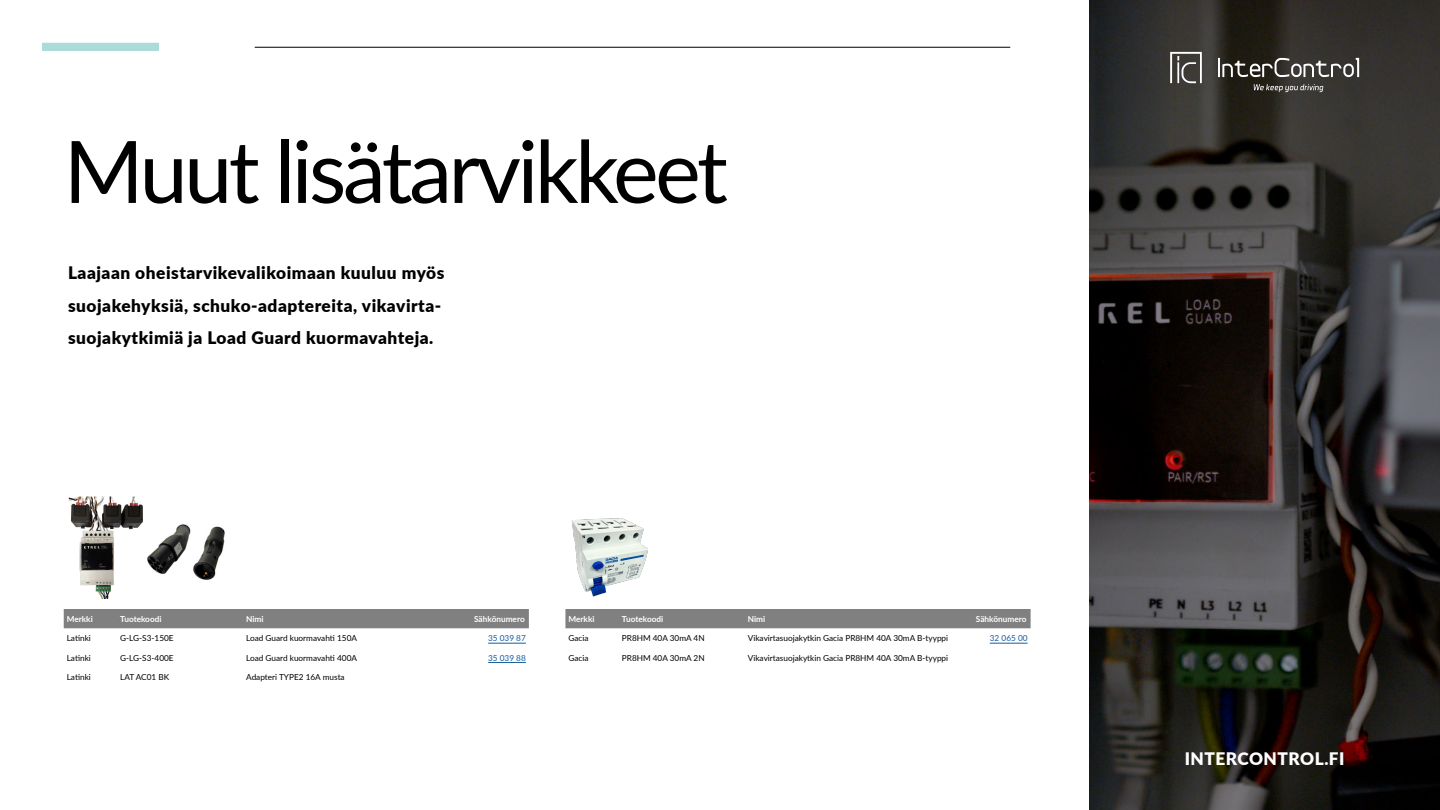
<style>
.page{position:relative;width:1440px;height:810px;background:#fff}
.page>*{position:absolute;margin:0;border:0;box-sizing:border-box;transform-origin:0 0}
.Heading_04{font:86.25px "Lato";letter-spacing:-.04em;color:#000}
.Body_01{font:900 17.25px/32.2px "Lato";letter-spacing:.03em;color:#000}
.Body_01-2{font:900 17.25px "Lato";letter-spacing:.03em;color:#fff}
.t1{font:8.25px "Lato";color:#000}
.t2{font:700 8.25px "Lato";color:#fff}
.t3{font:8.25px "Lato";color:#175d9e}
</style>
<div class="page">
<img style="left:1089px;top:0;width:351px;height:810px">
<div style="left:64px;top:609px;width:465px;height:19px;background:#808080"></div>
<hr style="left:488px;top:643px;width:38px;height:1px;background:#175d9e">
<hr style="left:488px;top:662px;width:38px;height:1px;background:#175d9e">
<img style="left:571px;top:518px;width:77px;height:79px">
<img style="left:147px;top:524px;width:78px;height:56px">
<svg style="left:1170px;top:52px;width:32px;height:31px"></svg>
<svg style="left:1218px;top:58px;width:141px;height:19px"></svg>
<svg style="left:1254px;top:84px;width:69px;height:8px"></svg>
<div style="left:565px;top:609px;width:466px;height:19px;background:#808080"></div>
<hr style="left:990px;top:643px;width:38px;height:1px;background:#175d9e">
<img style="left:68px;top:497px;width:75px;height:102px">
<hr style="left:255px;top:47px;width:755px;height:1px;background:#000">
<div style="left:42px;top:43px;width:117px;height:8px;background:#abdcd9"></div>
<p class="Heading_04" style="left:64px;top:110px;width:666px">Muut lisätarvikkeet</p>
<p class="Body_01" style="left:68px;top:256px;width:378px">Laajaan oheistarvikevalikoimaan kuuluu myös suojakehyksiä, schuko-adaptereita, vikavirta&shy;suojakytkimiä ja Load Guard kuormavahteja.</p>
<p class="t2" style="left:67px;top:613px;width:28px">Merkki</p>
<p class="t2" style="left:120px;top:613px;width:43px">Tuotekoodi</p>
<p class="t2" style="left:246px;top:613px;width:19px">Nimi</p>
<p class="t2" style="left:474px;top:613px;width:52px">Sähkönumero</p>
<p class="t1" style="left:67px;top:632px;width:26px">Latinki</p>
<p class="t1" style="left:120px;top:632px;width:55px">G-LG-S3-150E</p>
<p class="t1" style="left:246px;top:632px;width:112px">Load Guard kuormavahti 150A</p>
<p class="t3" style="left:488px;top:632px;width:39px">35 039 87</p>
<p class="t1" style="left:67px;top:652px;width:26px">Latinki</p>
<p class="t1" style="left:120px;top:652px;width:55px">G-LG-S3-400E</p>
<p class="t1" style="left:246px;top:652px;width:112px">Load Guard kuormavahti 400A</p>
<p class="t3" style="left:488px;top:652px;width:39px">35 039 88</p>
<p class="t1" style="left:67px;top:671px;width:26px">Latinki</p>
<p class="t1" style="left:120px;top:671px;width:51px">LAT AC01 BK</p>
<p class="t1" style="left:246px;top:671px;width:100px">Adapteri TYPE2 16A musta</p>
<p class="t2" style="left:568px;top:613px;width:28px">Merkki</p>
<p class="t2" style="left:622px;top:613px;width:43px">Tuotekoodi</p>
<p class="t2" style="left:748px;top:613px;width:19px">Nimi</p>
<p class="t2" style="left:976px;top:613px;width:52px">Sähkönumero</p>
<p class="t1" style="left:568px;top:632px;width:22px">Gacia</p>
<p class="t1" style="left:622px;top:632px;width:84px">PR8HM 40A 30mA 4N</p>
<p class="t1" style="left:748px;top:632px;width:202px">Vikavirtasuojakytkin Gacia PR8HM 40A 30mA B-tyyppi</p>
<p class="t3" style="left:990px;top:632px;width:39px">32 065 00</p>
<p class="t1" style="left:568px;top:652px;width:22px">Gacia</p>
<p class="t1" style="left:622px;top:652px;width:84px">PR8HM 40A 30mA 2N</p>
<p class="t1" style="left:748px;top:652px;width:202px">Vikavirtasuojakytkin Gacia PR8HM 40A 30mA B-tyyppi</p>
<p class="Body_01-2" style="left:1185px;top:746px;width:161px">INTERCONTROL.FI</p>
</div>
